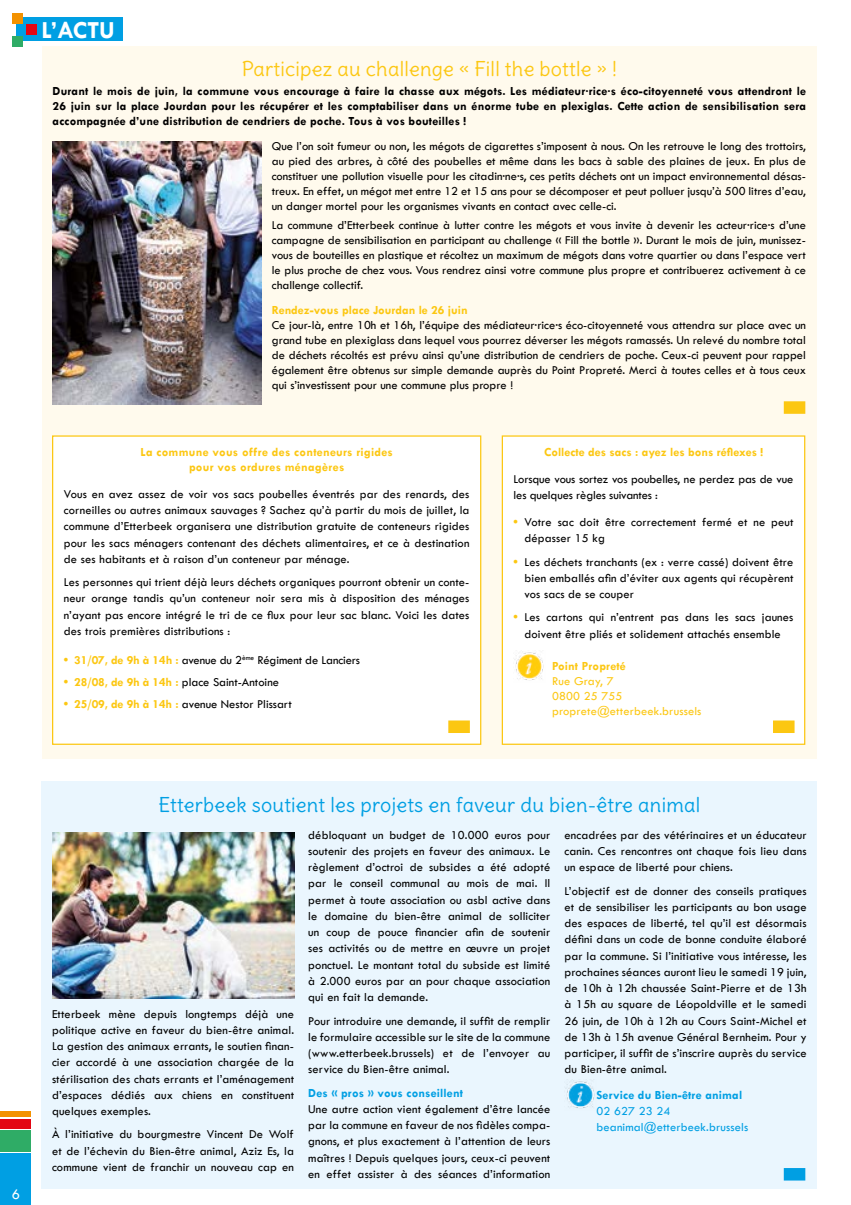
<style>
.page{position:relative;width:851px;height:1205px;background:#fff}
.page>*{position:absolute;margin:0;border:0;box-sizing:border-box;transform-origin:0 0}
.t1{font:700 24.75px "Tw Cen";color:#fff}
.ACTU-page_4-5_-_TITR{font:20px "Delius";letter-spacing:.01em;color:#009fe3}
.ACTU-page_4-5_-_TITR-2{font:20px "Delius";letter-spacing:.01em;color:#fcc712}
.t2{font:15px "Tw Cen";color:#fff}
.ACTU-page4-5{font:12.5px/16.2px "Tw Cen";letter-spacing:.01em;color:#000;text-align:justify}
.ACTU-page4-5-2{font:700 12.5px/15px "Tw Cen";letter-spacing:.01em;color:#000;text-align:justify}
.ACTU-page4-5-3{font:12.5px/16.2px "Tw Cen";letter-spacing:-.01em;color:#000}
.ACTU-page4-5-4{font:700 12.5px "Tw Cen";color:#fcc712}
.ACTU-page4-5-5{font:700 12.5px/15px "Tw Cen";letter-spacing:.02em;color:#fcc712;text-align:center}
.ACTU-page4-5-6{font:12.5px/16.2px "Tw Cen";letter-spacing:.01em;color:#009fe3}
.ACTU-page4-5-7{font:12.5px/15px "Tw Cen";letter-spacing:.01em;color:#fcc712}
.ACTU-page4-5-8{font:700 12.5px "Tw Cen";letter-spacing:.01em;color:#009fe3}
.s1{font-weight:700;color:#fcc712}
.s2{font-weight:700}
</style>
<div class="page">
<div style="left:16px;top:17px;width:106px;height:24px;background:#009fe3"></div>
<div style="left:12px;top:13px;width:11px;height:10px;background:#f39200"></div>
<div style="left:26px;top:24px;width:10px;height:11px;background:#e30613"></div>
<div style="left:12px;top:36px;width:11px;height:11px;background:#2fac66"></div>
<svg style="left:0;top:1111px;width:31px;height:94px"></svg>
<div style="left:0;top:1111px;width:30px;height:6px;background:#f39200"></div>
<div style="left:0;top:1119px;width:30px;height:9px;background:#e30613"></div>
<div style="left:0;top:1130px;width:30px;height:21px;background:#2fac66"></div>
<div style="left:0;top:1153px;width:30px;height:52px;background:#009fe3"></div>
<div style="left:41px;top:781px;width:776px;height:407px;background:#eaf6fe"></div>
<img style="left:565px;top:1080px;width:30px;height:28px">
<div style="left:783px;top:1168px;width:22px;height:12px;background:#009fe3"></div>
<div style="left:42px;top:46px;width:774px;height:712px;background:#fffaed"></div>
<div style="left:783px;top:401px;width:22px;height:13px;background:#fcc712"></div>
<img style="left:53px;top:142px;width:208px;height:262px">
<div style="left:53px;top:436px;width:427px;height:308px;background:#fff"></div>
<div style="left:52px;top:435px;width:429px;height:310px;border:1px solid #fcc712"></div>
<div style="left:502px;top:436px;width:302px;height:308px;background:#fff"></div>
<img style="left:514px;top:651px;width:30px;height:29px">
<div style="left:501px;top:435px;width:304px;height:310px;border:1px solid #fcc712"></div>
<div style="left:448px;top:720px;width:22px;height:13px;background:#fcc712"></div>
<div style="left:772px;top:720px;width:22px;height:13px;background:#fcc712"></div>
<img style="left:52px;top:833px;width:242px;height:165px">
<p class="t1" style="left:41px;top:15px;width:75px">L’ACTU</p>
<p class="ACTU-page_4-5_-_TITR-2" style="left:242px;top:56px;width:376px">Participez au challenge « Fill the bottle » !</p>
<p class="ACTU-page4-5-2" style="left:53px;top:83px;width:755px">Durant le mois de juin, la commune vous encourage à faire la chasse aux mégots. Les médiateur·rice·s éco-citoyenneté vous attendront le 26 juin sur la place Jourdan pour les récupérer et les comptabiliser dans un énorme tube en plexiglas. Cette action de sensibilisation sera accompagnée d’une distribution de cendriers de poche. Tous à vos bouteilles !</p>
<p class="ACTU-page4-5" style="left:272px;top:139px;width:535px;line-height:15px">Que l’on soit fumeur ou non, les mégots de cigarettes s’imposent à nous. On les retrouve le long des trottoirs, au pied des arbres, à côté des poubelles et même dans les bacs à sable des plaines de jeux. En plus de constituer une pollution visuelle pour les citadin·ne·s, ces petits déchets ont un impact environnemental désas&shy;treux. En effet, un mégot met entre 12 et 15 ans pour se décomposer et peut polluer jusqu’à 500 litres d’eau, un danger mortel pour les organismes vivants en contact avec celle-ci.</p>
<p class="ACTU-page4-5" style="left:272px;top:217px;width:535px;line-height:15px">La commune d’Etterbeek continue à lutter contre les mégots et vous invite à devenir les acteur·rice·s d’une campagne de sensibilisation en participant au challenge « Fill the bottle ». Durant le mois de juin, munissez&shy;vous de bouteilles en plastique et récoltez un maximum de mégots dans votre quartier ou dans l’espace vert le plus proche de chez vous. Vous rendrez ainsi votre commune plus propre et contribuerez activement à ce challenge collectif.</p>
<p class="ACTU-page4-5-4" style="left:272px;top:303px;width:197px">Rendez-vous place Jourdan le 26 juin</p>
<p class="ACTU-page4-5" style="left:272px;top:318px;width:535px;line-height:15px">Ce jour-là, entre 10h et 16h, l’équipe des médiateur·rice·s éco-citoyenneté vous attendra sur place avec un grand tube en plexiglass dans lequel vous pourrez déverser les mégots ramassés. Un relevé du nombre total de déchets récoltés est prévu ainsi qu’une distribution de cendriers de poche. Ceux-ci peuvent pour rappel également être obtenus sur simple demande auprès du Point Propreté. Merci à toutes celles et à tous ceux qui s’investissent pour une commune plus propre !</p>
<p class="ACTU-page4-5-5" style="left:140px;top:444px;width:254px">La commune vous offre des conteneurs rigides pour vos ordures ménagères</p>
<p class="ACTU-page4-5" style="left:64px;top:486px;width:407px">Vous en avez assez de voir vos sacs poubelles éventrés par des renards, des corneilles ou autres animaux sauvages ? Sachez qu’à partir du mois de juillet, la commune d’Etterbeek organisera une distribution gratuite de conteneurs rigides pour les sacs ménagers contenant des déchets alimentaires, et ce à destination de ses habitants et à raison d’un conteneur par ménage.</p>
<p class="ACTU-page4-5" style="left:64px;top:574px;width:407px">Les personnes qui trient déjà leurs déchets organiques pourront obtenir un conte&shy;neur orange tandis qu’un conteneur noir sera mis à disposition des ménages n’ayant pas encore intégré le tri de ce flux pour leur sac blanc. Voici les dates des trois premières distributions :</p>
<p class="ACTU-page4-5-3" style="left:64px;top:652px;width:297px"><span class="s1">• 31/07, de 9h à 14h :</span> avenue du 2<sup>ème</sup> Régiment de Lanciers</p>
<p class="ACTU-page4-5" style="left:64px;top:674px;width:217px"><span class="s1">• 28/08, de 9h à 14h :</span> place Saint-Antoine</p>
<p class="ACTU-page4-5" style="left:64px;top:696px;width:229px"><span class="s1">• 25/09, de 9h à 14h :</span> avenue Nestor Plissart</p>
<p class="ACTU-page4-5-4" style="left:544px;top:444px;width:220px">Collecte des sacs : ayez les bons réflexes !</p>
<p class="ACTU-page4-5-3" style="left:513px;top:471px;width:281px">Lorsque vous sortez vos poubelles, ne perdez pas de vue les quelques règles suivantes :</p>
<p class="ACTU-page4-5" style="left:524px;top:514px;width:270px;text-indent:-11px"><span class="s1">•</span> Votre sac doit être correctement fermé et ne peut dépasser 15 kg</p>
<p class="ACTU-page4-5" style="left:524px;top:553px;width:270px;text-indent:-11px"><span class="s1">•</span> Les déchets tranchants (ex : verre cassé) doivent être bien emballés afin d’éviter aux agents qui récupèrent vos sacs de se couper</p>
<p class="ACTU-page4-5" style="left:513px;top:609px;width:281px;text-align:center"><span class="s1">•</span> Les cartons qui n’entrent pas dans les sacs jaunes doivent être pliés et solidement attachés ensemble</p>
<p class="ACTU-page4-5-7" style="left:552px;top:658px;width:151px"><span class="s2">Point Propreté<br></span>Rue Gray, 7<br>0800 25 755 proprete@etterbeek.brussels</p>
<p class="t2" style="left:12px;top:1184px;width:10px">6</p>
<p class="ACTU-page_4-5_-_TITR" style="left:158px;top:792px;width:543px">Etterbeek soutient les projets en faveur du bien-être animal</p>
<p class="ACTU-page4-5" style="left:52px;top:1005px;width:243px">Etterbeek mène depuis longtemps déjà une politique active en faveur du bien-être animal.<br>La gestion des animaux errants, le soutien finan&shy;cier accordé à une association chargée de la stérilisation des chats errants et l’aménagement d’espaces dédiés aux chiens en constituent quelques exemples.</p>
<p class="ACTU-page4-5" style="left:52px;top:1126px;width:243px">À l’initiative du bourgmestre Vincent De Wolf et de l’échevin du Bien-être animal, Aziz Es, la commune vient de franchir un nouveau cap en</p>
<p class="ACTU-page4-5" style="left:308px;top:826px;width:243px">débloquant un budget de 10.000 euros pour soutenir des projets en faveur des animaux. Le règlement d’octroi de subsides a été adopté par le conseil communal au mois de mai. Il permet à toute association ou asbl active dans le domaine du bien-être animal de solliciter un coup de pouce financier afin de soutenir ses activités ou de mettre en œuvre un projet ponctuel. Le montant total du subside est limité à 2.000 euros par an pour chaque association qui en fait la demande.</p>
<p class="ACTU-page4-5" style="left:308px;top:1012px;width:243px">Pour introduire une demande, il suffit de remplir le formulaire accessible sur le site de la commune (www.etterbeek.brussels) et de l’envoyer au service du Bien-être animal.</p>
<p class="ACTU-page4-5-8" style="left:308px;top:1085px;width:156px">Des « pros » vous conseillent</p>
<p class="ACTU-page4-5" style="left:308px;top:1101px;width:243px">Une autre action vient également d’être lancée par la commune en faveur de nos fidèles compa&shy;gnons, et plus exactement à l’attention de leurs maîtres ! Depuis quelques jours, ceux-ci peuvent en effet assister à des séances d’information</p>
<p class="ACTU-page4-5" style="left:564px;top:826px;width:243px">encadrées par des vétérinaires et un éducateur canin. Ces rencontres ont chaque fois lieu dans un espace de liberté pour chiens.</p>
<p class="ACTU-page4-5" style="left:564px;top:882px;width:243px">L’objectif est de donner des conseils pratiques et de sensibiliser les participants au bon usage des espaces de liberté, tel qu’il est désormais défini dans un code de bonne conduite élaboré par la commune. Si l’initiative vous intéresse, les prochaines séances auront lieu le samedi 19 juin, de 10h à 12h chaussée Saint-Pierre et de 13h à 15h au square de Léopoldville et le samedi 26 juin, de 10h à 12h au Cours Saint-Michel et de 13h à 15h avenue Général Bernheim. Pour y participer, il suffit de s’inscrire auprès du service du Bien-être animal.</p>
<p class="ACTU-page4-5-6" style="left:596px;top:1086px;width:153px"><span class="s2">Service du Bien-être animal<br></span>02 627 23 24 beanimal@etterbeek.brussels</p>
</div>
